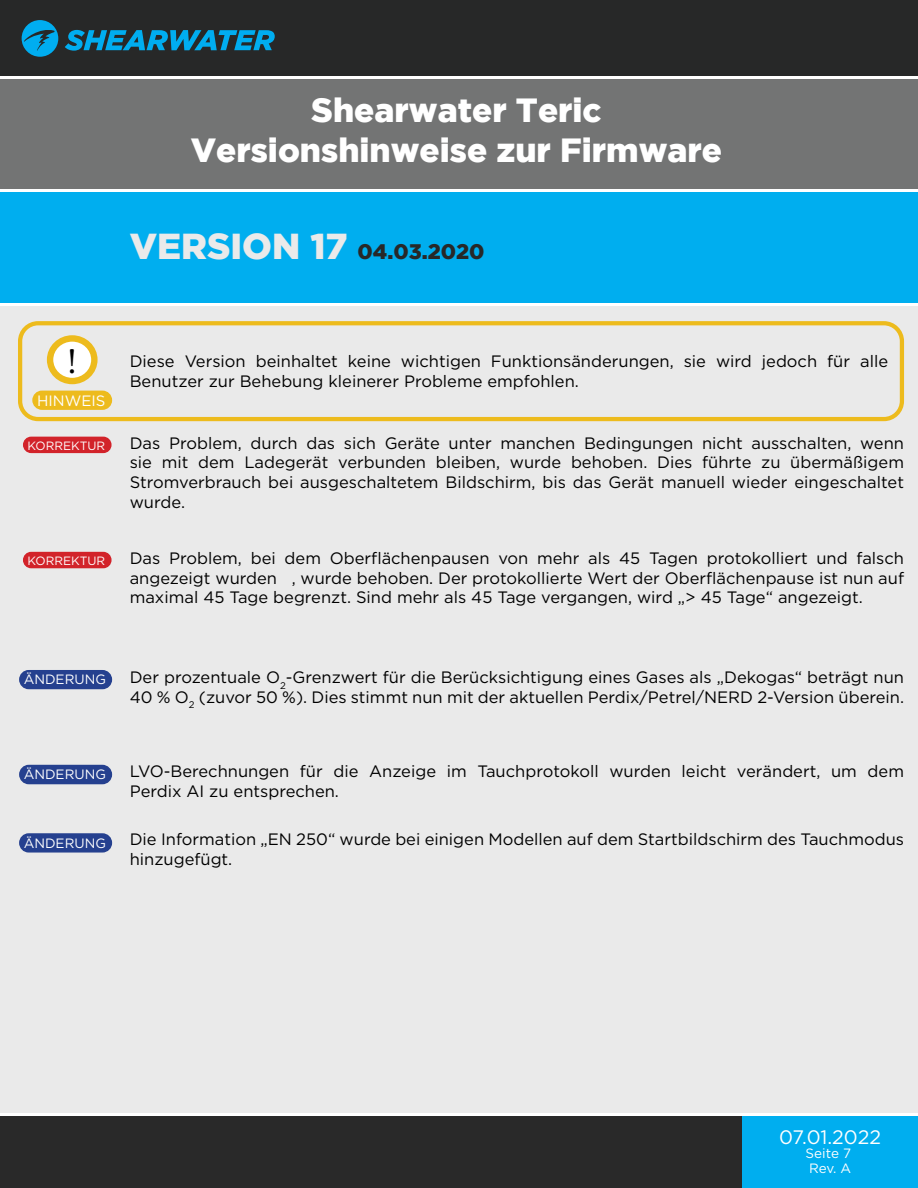
<style>
.page{position:relative;width:918px;height:1188px;background:#fff}
.page>*{position:absolute;margin:0;border:0;box-sizing:border-box;transform-origin:0 0}
.t1{font:36px "Minion Pro";color:#000}
.t2{font:900 33.45px/40.2px "Gotham";color:#fff;text-align:center}
.t3{font:900 21px "Gotham";color:#272828}
.t4{font:19.5px "Gotham HTF";letter-spacing:-.005em;color:#fff}
.t5{font:16.5px/19.8px "Gotham HTF";color:#000}
.t6{font:15px "Gotham HTF";color:#fff}
.t7{font:13.5px "Gotham HTF";color:#fff}
.t8{font:12px "Gotham HTF";color:#fff}
.s1{font-size:36px;color:#eaeaea}
</style>
<div class="page">
<div style="left:0;top:0;width:918px;height:77px;background:#272828"></div>
<div style="left:0;top:1114px;width:918px;height:74px;background:#292929"></div>
<div style="left:0;top:305px;width:918px;height:809px;background:#eaeaea"></div>
<svg style="left:65px;top:30px;width:210px;height:21px"></svg>
<svg style="left:22px;top:20px;width:36px;height:37px"></svg>
<div style="left:0;top:191px;width:918px;height:114px;background:#00aeef"></div>
<div style="left:0;top:77px;width:918px;height:114px;background:#737474"></div>
<div style="left:742px;top:1114px;width:176px;height:74px;background:#00aeef"></div>
<hr style="left:0;top:76px;width:918px;height:3px;background:#fff">
<hr style="left:0;top:189px;width:918px;height:3px;background:#fff">
<hr style="left:0;top:303px;width:918px;height:3px;background:#fff">
<hr style="left:0;top:1113px;width:918px;height:3px;background:#fff">
<div style="left:18px;top:321px;width:886px;height:100px;border:4px solid #edbb1d;border-radius:18px"></div>
<svg style="left:50px;top:338px;width:44px;height:43px"></svg>
<div style="left:47px;top:335px;width:51px;height:49px;border:6px solid #edbb1d;border-radius:50%"></div>
<div style="left:33px;top:391px;width:78px;height:18px;background:#edbb1d;border-radius:9px"></div>
<div style="left:32px;top:391px;width:80px;height:19px;border:2px solid #edbb1d;border-radius:9px"></div>
<div style="left:24px;top:437px;width:87px;height:15px;background:#d2232a;border-radius:7px"></div>
<div style="left:23px;top:437px;width:89px;height:16px;border:2px solid #d2232a;border-radius:7px"></div>
<div style="left:24px;top:553px;width:87px;height:15px;background:#d2232a;border-radius:7px"></div>
<div style="left:23px;top:552px;width:89px;height:16px;border:2px solid #d2232a;border-radius:7px"></div>
<div style="left:20px;top:671px;width:91px;height:17px;background:#25408f;border-radius:9px"></div>
<div style="left:19px;top:670px;width:93px;height:19px;border:2px solid #25408f;border-radius:9px"></div>
<div style="left:20px;top:766px;width:91px;height:18px;background:#25408f;border-radius:9px"></div>
<div style="left:19px;top:765px;width:93px;height:19px;border:2px solid #25408f;border-radius:9px"></div>
<div style="left:20px;top:834px;width:91px;height:18px;background:#25408f;border-radius:9px"></div>
<div style="left:19px;top:833px;width:93px;height:20px;border:2px solid #25408f;border-radius:9px"></div>
<h2 class="t2" style="left:191px;top:89px;width:533px">Shearwater Teric<br>Versionshinweise zur Firmware</h2>
<p class="t3" style="left:130px;top:240px;width:356px"><span class="s1">VERSION 17</span> 04.03.2020</p>
<h1 class="t1" style="left:67px;top:337px;width:11px">!</h1>
<p class="t6" style="left:37px;top:392px;width:70px">HINWEIS</p>
<p class="t8" style="left:28px;top:439px;width:79px">KORREKTUR</p>
<p class="t8" style="left:28px;top:554px;width:79px">KORREKTUR</p>
<p class="t5" style="left:130px;top:351px;width:760px">Diese Version beinhaltet keine wichtigen Funktionsänderungen, sie wird jedoch für alle<br>Benutzer zur Behebung kleinerer Probleme empfohlen.</p>
<p class="t5" style="left:130px;top:433px;width:776px;text-align:justify">Das Problem, durch das sich Geräte unter manchen Bedingungen nicht ausschalten, wenn sie mit dem Ladegerät verbunden bleiben, wurde behoben. Dies führte zu übermäßigem Stromverbrauch bei ausgeschaltetem Bildschirm, bis das Gerät manuell wieder eingeschaltet wurde.</p>
<p class="t5" style="left:130px;top:548px;width:776px;text-align:justify">Das Problem, bei dem Oberflächenpausen von mehr als 45 Tagen protokolliert und falsch angezeigt wurden , wurde behoben. Der protokollierte Wert der Oberflächenpause ist nun auf maximal 45 Tage begrenzt. Sind mehr als 45 Tage vergangen, wird „&gt; 45 Tage“ angezeigt.</p>
<p class="t7" style="left:24px;top:672px;width:84px">ÄNDERUNG</p>
<p class="t7" style="left:24px;top:767px;width:84px">ÄNDERUNG</p>
<p class="t7" style="left:24px;top:835px;width:84px">ÄNDERUNG</p>
<p class="t5" style="left:130px;top:667px;width:776px">Der prozentuale O<sub>2</sub>-Grenzwert für die Berücksichtigung eines Gases als „Dekogas“ beträgt nun<br>40 % O<sub>2</sub> (zuvor 50 %). Dies stimmt nun mit der aktuellen Perdix/Petrel/NERD 2-Version überein.</p>
<p class="t5" style="left:130px;top:761px;width:776px">LVO-Berechnungen für die Anzeige im Tauchprotokoll wurden leicht verändert, um dem<br>Perdix AI zu entsprechen.</p>
<p class="t5" style="left:130px;top:829px;width:776px">Die Information „EN 250“ wurde bei einigen Modellen auf dem Startbildschirm des Tauchmodus hinzugefügt.</p>
<p class="t4" style="left:779px;top:1126px;width:103px">07.01.2022</p>
<p class="t7" style="left:809px;top:1160px;width:44px">Rev. A</p>
<p class="t7" style="left:806px;top:1146px;width:47px">Seite 7</p>
</div>
